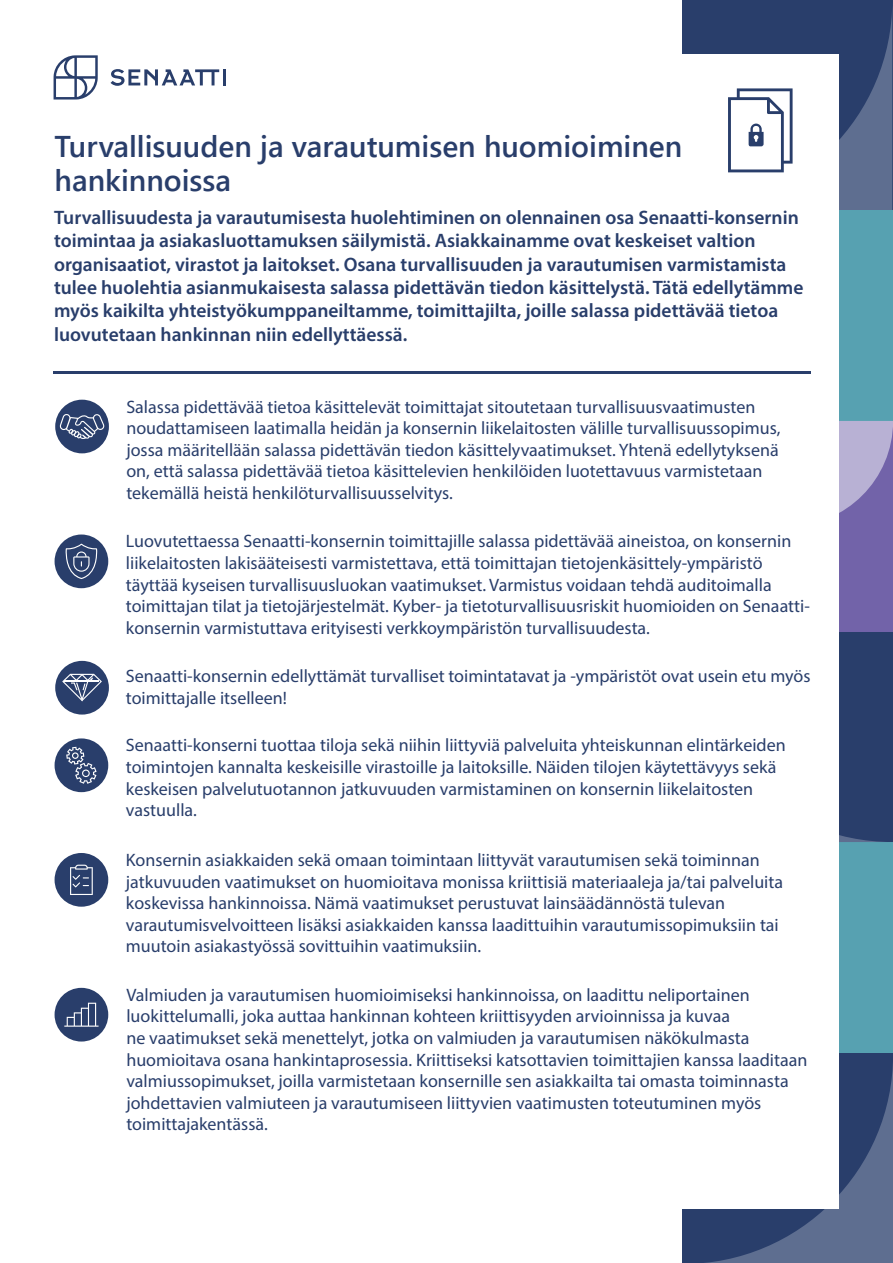
<style>
.page{position:relative;width:893px;height:1263px;background:#fff}
.page>*{position:absolute;margin:0;border:0;box-sizing:border-box;transform-origin:0 0}
.Otsikko{font:600 30px/34.5px "Segoe UI";color:#293e6b}
.t1{font:600 19.5px/23.4px "Myriad Pro";color:#293e6b}
.t2{font:18px/21.6px "Myriad Pro";color:#293e6b}
</style>
<div class="page">
<div style="left:682px;top:210px;width:211px;height:211px;background:#57a1b1"></div>
<div style="left:682px;top:421px;width:211px;height:211px;background:#7263a9"></div>
<div style="left:682px;top:842px;width:211px;height:211px;background:#57a1b1"></div>
<svg style="left:839px;top:421px;width:54px;height:92px"></svg>
<div style="left:839px;top:632px;width:54px;height:210px;background:#293e6b"></div>
<svg style="left:683px;top:1054px;width:210px;height:209px;background:#41547b"></svg>
<div style="left:0;top:54px;width:839px;height:1155px;background:#fff"></div>
<hr style="left:54px;top:371px;width:757px;height:2px;background:#293e6b">
<svg style="left:54px;top:55px;width:44px;height:45px"></svg>
<svg style="left:111px;top:69px;width:108px;height:17px"></svg>
<hr style="left:223px;top:69px;width:3px;height:16px;background:#293e6b">
<div style="left:55px;top:988px;width:53px;height:53px;background:#293e6b;border-radius:50%"></div>
<svg style="left:64px;top:1003px;width:35px;height:24px"></svg>
<div style="left:55px;top:853px;width:53px;height:54px;background:#293e6b;border-radius:50%"></div>
<svg style="left:70px;top:865px;width:23px;height:30px"></svg>
<div style="left:55px;top:400px;width:54px;height:53px;background:#293e6b;border-radius:50%"></div>
<svg style="left:60px;top:414px;width:44px;height:25px"></svg>
<div style="left:55px;top:738px;width:53px;height:54px;background:#293e6b;border-radius:50%"></div>
<svg style="left:66px;top:747px;width:31px;height:37px"></svg>
<svg style="left:682px;top:0;width:210px;height:210px"></svg>
<div style="left:55px;top:534px;width:53px;height:54px;background:#293e6b;border-radius:50%"></div>
<svg style="left:65px;top:544px;width:32px;height:35px"></svg>
<div style="left:55px;top:661px;width:54px;height:53px;background:#293e6b;border-radius:50%"></div>
<svg style="left:62px;top:674px;width:40px;height:28px"></svg>
<h1 class="Otsikko" style="left:55px;top:126px;width:629px">Turvallisuuden ja varautumisen huomioiminen hankinnoissa</h1>
<p class="t1" style="left:54px;top:205px;width:751px">Turvallisuudesta ja varautumisesta huolehtiminen on olennainen osa Senaatti-konsernin toimintaa ja asiakasluottamuksen säilymistä. Asiakkainamme ovat keskeiset valtion organisaatiot, virastot ja laitokset. Osana turvallisuuden ja varautumisen varmistamista tulee huolehtia asianmukaisesta salassa pidettävän tiedon käsittelystä. Tätä edellytämme myös kaikilta yhteistyökumppaneiltamme, toimittajilta, joille salassa pidettävää tietoa luovutetaan hankinnan niin edellyttäessä.</p>
<p class="t2" style="left:126px;top:395px;width:656px">Salassa pidettävää tietoa käsittelevät toimittajat sitoutetaan turvallisuusvaatimusten noudattamiseen laatimalla heidän ja konsernin liikelaitosten välille turvallisuussopimus, jossa määritellään salassa pidettävän tiedon käsittelyvaatimukset. Yhtenä edellytyksenä on, että salassa pidettävää tietoa käsittelevien henkilöiden luotettavuus varmistetaan tekemällä heistä henkilöturvallisuusselvitys.</p>
<p class="t2" style="left:126px;top:530px;width:685px">Luovutettaessa Senaatti-konsernin toimittajille salassa pidettävää aineistoa, on konsernin liikelaitosten lakisääteisesti varmistettava, että toimittajan tietojenkäsittely-ympäristö täyttää kyseisen turvallisuusluokan vaatimukset. Varmistus voidaan tehdä auditoimalla toimittajan tilat ja tietojärjestelmät. Kyber- ja tietoturvallisuusriskit huomioiden on Senaatti&shy;konsernin varmistuttava erityisesti verkkoympäristön turvallisuudesta.</p>
<p class="t2" style="left:126px;top:665px;width:686px">Senaatti-konsernin edellyttämät turvalliset toimintatavat ja -ympäristöt ovat usein etu myös toimittajalle itselleen!</p>
<p class="t2" style="left:126px;top:734px;width:661px">Senaatti-konserni tuottaa tiloja sekä niihin liittyviä palveluita yhteiskunnan elintärkeiden toimintojen kannalta keskeisille virastoille ja laitoksille. Näiden tilojen käytettävyys sekä keskeisen palvelutuotannon jatkuvuuden varmistaminen on konsernin liikelaitosten vastuulla.</p>
<p class="t2" style="left:126px;top:849px;width:659px">Konsernin asiakkaiden sekä omaan toimintaan liittyvät varautumisen sekä toiminnan jatkuvuuden vaatimukset on huomioitava monissa kriittisiä materiaaleja ja/tai palveluita koskevissa hankinnoissa. Nämä vaatimukset perustuvat lainsäädännöstä tulevan varautumisvelvoitteen lisäksi asiakkaiden kanssa laadittuihin varautumissopimuksiin tai muutoin asiakastyössä sovittuihin vaatimuksiin.</p>
<p class="t2" style="left:126px;top:984px;width:682px">Valmiuden ja varautumisen huomioimiseksi hankinnoissa, on laadittu neliportainen luokittelumalli, joka auttaa hankinnan kohteen kriittisyyden arvioinnissa ja kuvaa<br>ne vaatimukset sekä menettelyt, jotka on valmiuden ja varautumisen näkökulmasta huomioitava osana hankintaprosessia. Kriittiseksi katsottavien toimittajien kanssa laaditaan valmiussopimukset, joilla varmistetaan konsernille sen asiakkailta tai omasta toiminnasta johdettavien valmiuteen ja varautumiseen liittyvien vaatimusten toteutuminen myös toimittajakentässä.</p>
</div>
